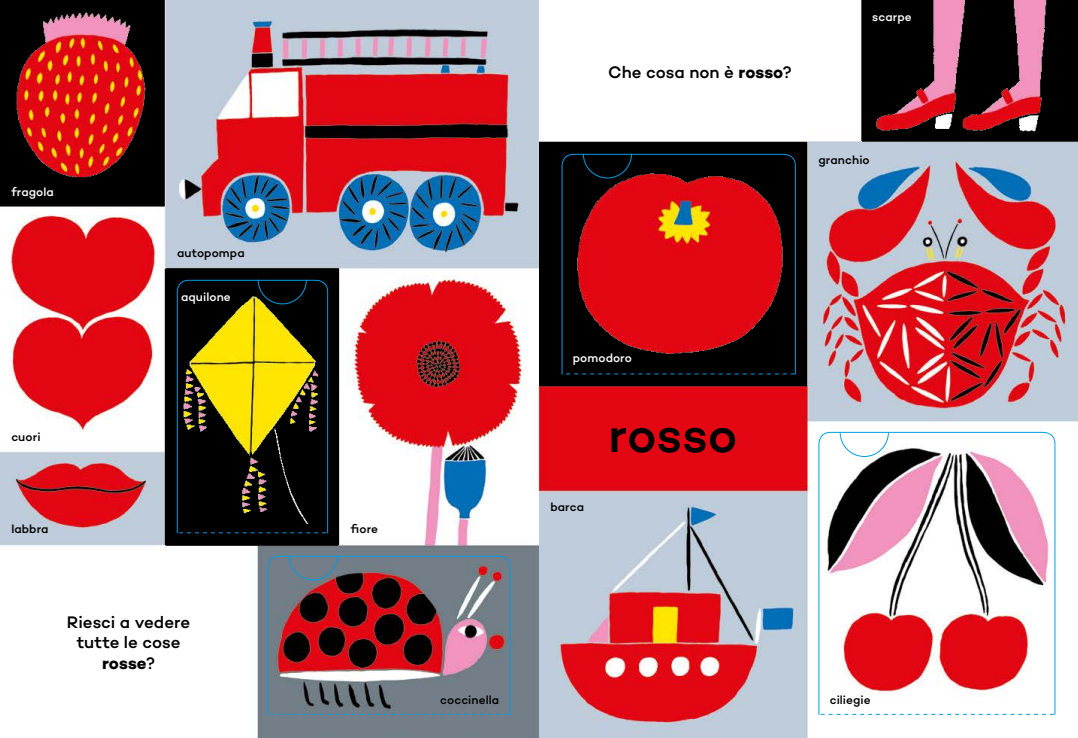
<style>
.page{position:relative;width:1078px;height:738px;background:#fff}
.page>*{position:absolute;margin:0;border:0;box-sizing:border-box;transform-origin:0 0}
.body_3{font:500 50px "Campton";color:#000}
.body_2{font:500 17px/20.5px "Campton";color:#000;text-align:center}
.body_1___left___blac{font:500 12px "Campton";letter-spacing:.005em;color:#000}
.body_1___left___whit{font:500 12px "Campton";letter-spacing:.005em;color:#fdfdfd}
.body_1___right___bla{font:500 12px "Campton";letter-spacing:.005em;color:#000}
.s1{font-weight:700}
</style>
<div class="page">
<img style="left:0;top:0;width:1077px;height:737px">
<svg style="left:257px;top:278px;width:50px;height:1px"></svg>
<svg style="left:176px;top:279px;width:152px;height:255px;background:#4b470b"></svg>
<svg style="left:179px;top:532px;width:147px;height:1px"></svg>
<svg style="left:561px;top:153px;width:235px;height:222px;background:#830c0f"></svg>
<svg style="left:566px;top:373px;width:228px;height:1px"></svg>
<svg style="left:288px;top:554px;width:50px;height:1px"></svg>
<img style="left:267px;top:555px;width:244px;height:160px">
<svg style="left:270px;top:713px;width:238px;height:1px"></svg>
<svg style="left:817px;top:431px;width:238px;height:284px"></svg>
<svg style="left:820px;top:713px;width:233px;height:1px"></svg>
<p class="body_1___left___whit" style="left:11px;top:184px;width:44px">fragola</p>
<p class="body_1___left___blac" style="left:11px;top:428px;width:31px">cuori</p>
<p class="body_1___left___blac" style="left:177px;top:245px;width:69px">autopompa</p>
<p class="body_1___left___whit" style="left:181px;top:289px;width:51px">aquilone</p>
<p class="body_1___left___blac" style="left:11px;top:521px;width:39px">labbra</p>
<p class="body_1___left___blac" style="left:351px;top:521px;width:29px">fiore</p>
<p class="body_2" style="left:67px;top:610px;width:125px">Riesci a vedere</p>
<p class="body_2" style="left:77px;top:631px;width:105px">tutte le cose <span class="s1">rosse</span>?</p>
<p class="body_2" style="left:608px;top:61px;width:185px">Che cosa non è <span class="s1">rosso</span>?</p>
<p class="body_1___left___whit" style="left:872px;top:9px;width:41px">scarpe</p>
<p class="body_1___left___blac" style="left:818px;top:152px;width:53px">granchio</p>
<p class="body_1___left___whit" style="left:572px;top:350px;width:61px">pomodoro</p>
<p class="body_1___left___blac" style="left:550px;top:498px;width:35px">barca</p>
<p class="body_3" style="left:608px;top:403px;width:131px">rosso</p>
<p class="body_1___right___bla" style="left:440px;top:691px;width:60px">coccinella</p>
<p class="body_1___left___blac" style="left:829px;top:691px;width:42px">ciliegie</p>
</div>
